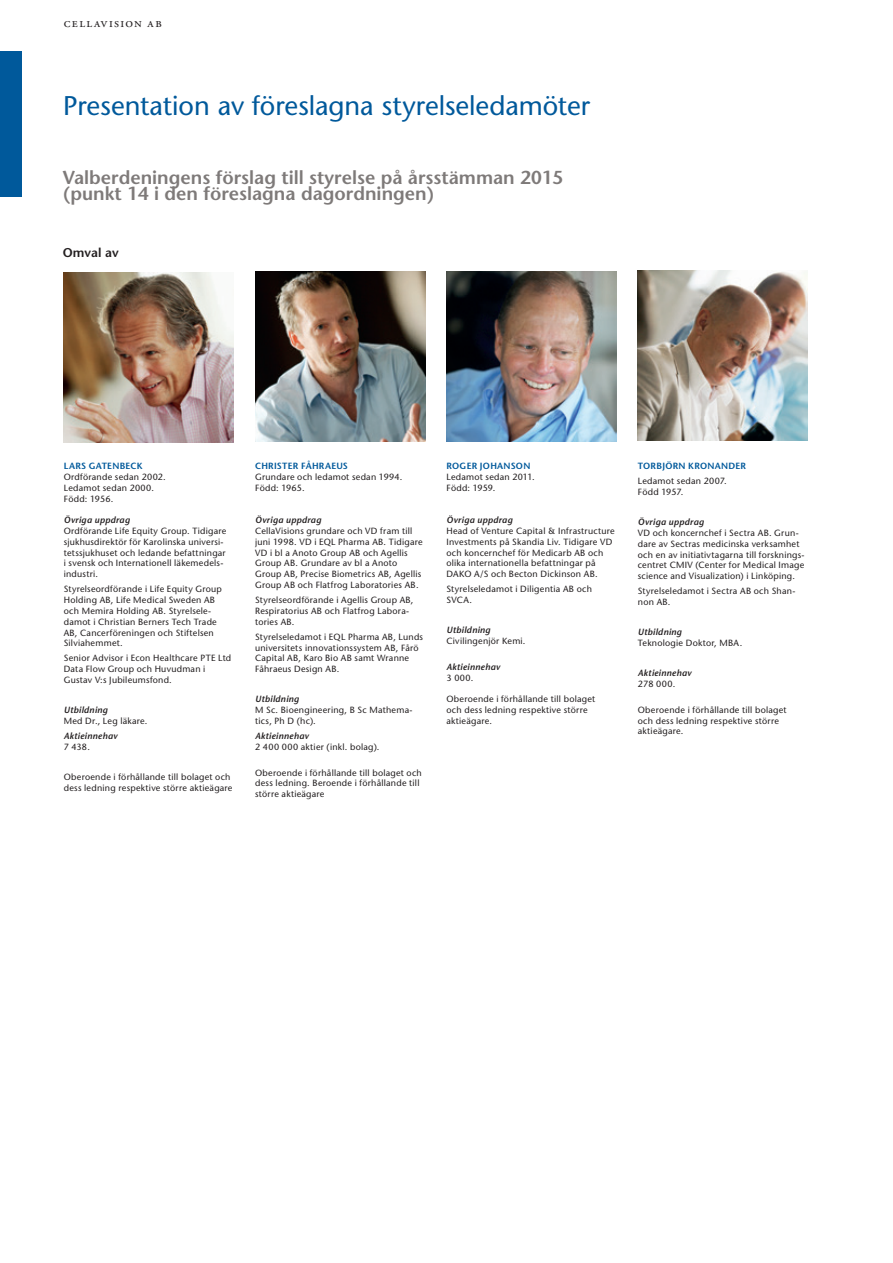
<style>
.page{position:relative;width:893px;height:1263px;background:#fff}
.page>*{position:absolute;margin:0;border:0;box-sizing:border-box;transform-origin:0 0}
.rubrik{font:500 27px "Stone Sans Std";letter-spacing:-.005em;color:#00599b}
.Mellanrubrik_1{font:600 18.75px/16.5px "Stone Sans Std";color:#7e7a79}
.t1{font:13.5px "Adobe Garamond Pro";letter-spacing:.1em;color:#231f20}
.mellanrubrik_2{font:600 12.75px "Stone Sans Std";color:#231f20}
.fakta_bildtext{font:500 9px/10.8px "Stone Sans Std";letter-spacing:.025em;color:#231f20}
.fakta_bildtext-2{font:italic 600 9px/10.8px "Stone Sans Std";letter-spacing:.025em;color:#231f20}
.fakta_bildtext-3{font:600 9px "Stone Sans Std";letter-spacing:.03em;color:#00599b}
.s1{font-weight:600;font-style:italic}
.s2{font-weight:500;font-style:normal}
</style>
<div class="page">
<img style="left:64px;top:272px;width:170px;height:170px">
<img style="left:255px;top:271px;width:170px;height:170px">
<img style="left:446px;top:271px;width:171px;height:170px">
<img style="left:638px;top:270px;width:170px;height:170px">
<div style="left:0;top:51px;width:21px;height:146px;background:#00599b"></div>
<p class="t1" style="left:64px;top:15px;width:100px">cellavision ab</p>
<p class="rubrik" style="left:63px;top:89px;width:528px">Presentation av föreslagna styrelseledamöter</p>
<p class="Mellanrubrik_1" style="left:63px;top:169px;width:502px">Valberdeningens förslag till styrelse på årsstämman 2015 (punkt 14 i den föreslagna dagordningen)</p>
<p class="mellanrubrik_2" style="left:63px;top:245px;width:57px">Omval av</p>
<p class="fakta_bildtext-3" style="left:64px;top:461px;width:80px">LARS GATENBECK</p>
<p class="fakta_bildtext" style="left:64px;top:471px;width:104px">Ordförande sedan 2002.<br>Ledamot sedan 2000.</p>
<p class="fakta_bildtext" style="left:64px;top:493px;width:51px">Född: 1956.</p>
<p class="fakta_bildtext-2" style="left:64px;top:515px;width:68px">Övriga uppdrag</p>
<p class="fakta_bildtext" style="left:64px;top:525px;width:164px">Ordförande Life Equity Group. Tidigare sjukhusdirektör för Karolinska universi&shy;tetssjukhuset och ledande befattningar i svensk och Internationell läkemedels&shy;industri.</p>
<p class="fakta_bildtext" style="left:64px;top:584px;width:160px">Styrelseordförande i Life Equity Group Holding AB, Life Medical Sweden AB och Memira Holding AB. Styrelsele&shy;damot i Christian Berners Tech Trade AB, Cancerföreningen och Stiftelsen Silviahemmet.</p>
<p class="fakta_bildtext" style="left:64px;top:653px;width:169px">Senior Advisor i Econ Healthcare PTE Ltd<br>Data Flow Group och Huvudman i<br>Gustav V:s Jubileumsfond.</p>
<p class="fakta_bildtext" style="left:64px;top:704px;width:85px"><span class="s1">Utbildning<br></span>Med Dr., Leg läkare.</p>
<p class="fakta_bildtext-2" style="left:64px;top:730px;width:55px">Aktieinnehav<br><span class="s2">7 438.</span></p>
<p class="fakta_bildtext" style="left:64px;top:771px;width:170px">Oberoende i förhållande till bolaget och dess ledning respektive större aktieägare</p>
<p class="fakta_bildtext-3" style="left:255px;top:461px;width:94px">CHRISTER FÅHRAEUS</p>
<p class="fakta_bildtext" style="left:255px;top:471px;width:149px">Grundare och ledamot sedan 1994.</p>
<p class="fakta_bildtext" style="left:255px;top:482px;width:51px">Född: 1965.</p>
<p class="fakta_bildtext-2" style="left:255px;top:515px;width:68px">Övriga uppdrag</p>
<p class="fakta_bildtext" style="left:255px;top:525px;width:169px">CellaVisions grundare och VD fram till juni 1998. VD i EQL Pharma AB. Tidigare VD i bl a Anoto Group AB och Agellis Group AB. Grundare av bl a Anoto Group AB, Precise Biometrics AB, Agellis Group AB och Flatfrog Laboratories AB.</p>
<p class="fakta_bildtext" style="left:255px;top:595px;width:160px">Styrelseordförande i Agellis Group AB,<br>Respiratorius AB och Flatfrog Labora&shy;tories AB.</p>
<p class="fakta_bildtext" style="left:255px;top:631px;width:169px">Styrelseledamot i EQL Pharma AB, Lunds universitets innovationssystem AB, Fårö Capital AB, Karo Bio AB samt Wranne Fåhraeus Design AB.</p>
<p class="fakta_bildtext" style="left:255px;top:694px;width:159px"><span class="s1">Utbildning<br></span>M Sc. Bioengineering, B Sc Mathema&shy;tics, Ph D (hc).</p>
<p class="fakta_bildtext" style="left:255px;top:730px;width:126px"><span class="s1">Aktieinnehav<br></span>2 400 000 aktier (inkl. bolag).</p>
<p class="fakta_bildtext" style="left:255px;top:767px;width:168px">Oberoende i förhållande till bolaget och dess ledning. Beroende i förhållande till större aktieägare</p>
<p class="fakta_bildtext-3" style="left:446px;top:461px;width:85px">ROGER JOHANSON</p>
<p class="fakta_bildtext" style="left:446px;top:471px;width:90px">Ledamot sedan 2011.</p>
<p class="fakta_bildtext" style="left:446px;top:482px;width:50px">Född: 1959.</p>
<p class="fakta_bildtext-2" style="left:446px;top:515px;width:68px">Övriga uppdrag</p>
<p class="fakta_bildtext" style="left:446px;top:525px;width:170px">Head of Venture Capital &amp; Infrastructure Investments på Skandia Liv. Tidigare VD och koncernchef för Medicarb AB och olika internationella befattningar på DAKO A/S och Becton Dickinson AB.</p>
<p class="fakta_bildtext" style="left:446px;top:584px;width:147px">Styrelseledamot i Diligentia AB och<br>SVCA.</p>
<p class="fakta_bildtext" style="left:446px;top:625px;width:80px"><span class="s1">Utbildning<br></span>Civilingenjör Kemi.</p>
<p class="fakta_bildtext-2" style="left:446px;top:661px;width:55px">Aktieinnehav<br><span class="s2">3 000.</span></p>
<p class="fakta_bildtext" style="left:446px;top:694px;width:150px">Oberoende i förhållande till bolaget och dess ledning respektive större aktieägare.</p>
<p class="fakta_bildtext-3" style="left:638px;top:461px;width:110px">TORBJÖRN KRONANDER</p>
<p class="fakta_bildtext" style="left:638px;top:476px;width:90px">Ledamot sedan 2007.<br>Född 1957.</p>
<p class="fakta_bildtext" style="left:638px;top:517px;width:168px"><span class="s1">Övriga uppdrag<br></span>VD och koncernchef i Sectra AB. Grun&shy;dare av Sectras medicinska verksamhet och en av initiativtagarna till forsknings&shy;centret CMIV (Center for Medical Image science and Visualization) i Linköping.</p>
<p class="fakta_bildtext" style="left:638px;top:586px;width:159px">Styrelseledamot i Sectra AB och Shan&shy;non AB.</p>
<p class="fakta_bildtext" style="left:638px;top:627px;width:106px"><span class="s1">Utbildning<br></span>Teknologie Doktor, MBA.</p>
<p class="fakta_bildtext-2" style="left:638px;top:667px;width:55px">Aktieinnehav<br><span class="s2">278 000.</span></p>
<p class="fakta_bildtext" style="left:638px;top:704px;width:150px">Oberoende i förhållande till bolaget och dess ledning respektive större aktieägare.</p>
</div>
